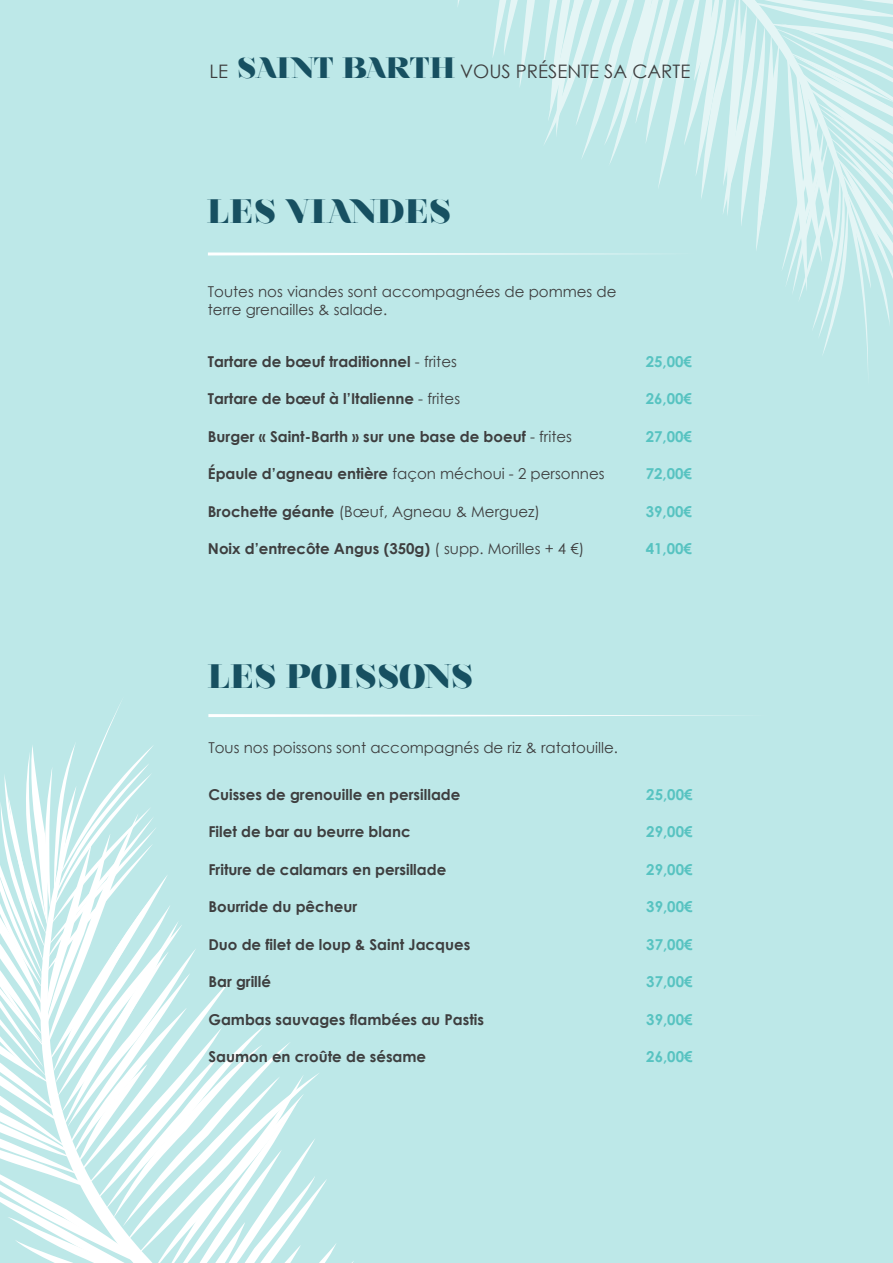
<style>
.page{position:relative;width:893px;height:1263px;background:#bde8e8}
.page>*{position:absolute;margin:0;border:0;box-sizing:border-box;transform-origin:0 0}
.t1{font:900 33.75px "Nouvelle Vague";letter-spacing:.03em;color:#175061}
.t2{font:18.6px "Century Gothic";color:#3e3e3f}
.t3{font:700 15px "Century Gothic";color:#3e3e3f}
.t4{font:15px/18px "Century Gothic";color:#3e3e3f}
.t5{font:700 15px "Century Gothic";color:#57c3c1}
.s1{font-family:"Nouvelle Vague";font-weight:900;font-size:29.4px;color:#175061}
.s2{font-weight:400}
.s3{font-weight:700}
</style>
<div class="page">
<svg style="left:0;top:775px;width:354px;height:488px"></svg>
<svg style="left:24px;top:701px;width:272px;height:562px"></svg>
<svg style="left:208px;top:714px;width:531px;height:3px"></svg>
<svg style="left:208px;top:0;width:685px;height:358px"></svg>
<p class="t2" style="left:209px;top:59px;width:482px">LE <span class="s1">SAINT BARTH</span> VOUS PRÉSENTE SA CARTE</p>
<h1 class="t1" style="left:208px;top:193px;width:244px">LES VIANDES</h1>
<p class="t4" style="left:208px;top:282px;width:410px">Toutes nos viandes sont accompagnées de pommes de terre grenailles &amp; salade.</p>
<p class="t3" style="left:208px;top:350px;width:250px">Tartare de bœuf traditionnel <span class="s2">- frites</span></p>
<p class="t3" style="left:208px;top:387px;width:254px">Tartare de bœuf à l’Italienne <span class="s2">- frites</span></p>
<p class="t3" style="left:208px;top:425px;width:366px">Burger « Saint-Barth » sur une base de boeuf <span class="s2">- frites</span></p>
<p class="t4" style="left:208px;top:464px;width:398px"><span class="s3">Épaule d’agneau entière</span> façon méchoui - 2 personnes</p>
<p class="t4" style="left:208px;top:502px;width:334px"><span class="s3">Brochette géante</span> (Bœuf, Agneau &amp; Merguez)</p>
<p class="t3" style="left:208px;top:537px;width:378px">Noix d’entrecôte Angus (350g) <span class="s2">( supp. Morilles + 4 €)</span></p>
<p class="t5" style="left:646px;top:350px;width:48px">25,00€</p>
<p class="t5" style="left:646px;top:387px;width:48px">26,00€</p>
<p class="t5" style="left:646px;top:425px;width:48px">27,00€</p>
<p class="t5" style="left:646px;top:462px;width:48px">72,00€</p>
<p class="t5" style="left:646px;top:500px;width:48px">39,00€</p>
<p class="t5" style="left:646px;top:537px;width:48px">41,00€</p>
<h1 class="t1" style="left:208px;top:659px;width:265px">LES POISSONS</h1>
<p class="t4" style="left:208px;top:738px;width:411px">Tous nos poissons sont accompagnés de riz &amp; ratatouille.</p>
<p class="t3" style="left:208px;top:783px;width:254px">Cuisses de grenouille en persillade</p>
<p class="t3" style="left:208px;top:820px;width:204px">Filet de bar au beurre blanc</p>
<p class="t3" style="left:208px;top:858px;width:239px">Friture de calamars en persillade</p>
<p class="t3" style="left:208px;top:895px;width:150px">Bourride du pêcheur</p>
<p class="t3" style="left:208px;top:933px;width:263px">Duo de filet de loup &amp; Saint Jacques</p>
<p class="t3" style="left:208px;top:970px;width:64px">Bar grillé</p>
<p class="t3" style="left:208px;top:1008px;width:277px">Gambas sauvages flambées au Pastis</p>
<p class="t3" style="left:208px;top:1045px;width:219px">Saumon en croûte de sésame</p>
<p class="t5" style="left:646px;top:783px;width:48px">25,00€</p>
<p class="t5" style="left:646px;top:820px;width:48px">29,00€</p>
<p class="t5" style="left:646px;top:858px;width:48px">29,00€</p>
<p class="t5" style="left:646px;top:895px;width:48px">39,00€</p>
<p class="t5" style="left:646px;top:933px;width:48px">37,00€</p>
<p class="t5" style="left:646px;top:970px;width:48px">37,00€</p>
<p class="t5" style="left:646px;top:1008px;width:48px">39,00€</p>
<p class="t5" style="left:646px;top:1045px;width:48px">26,00€</p>
</div>
